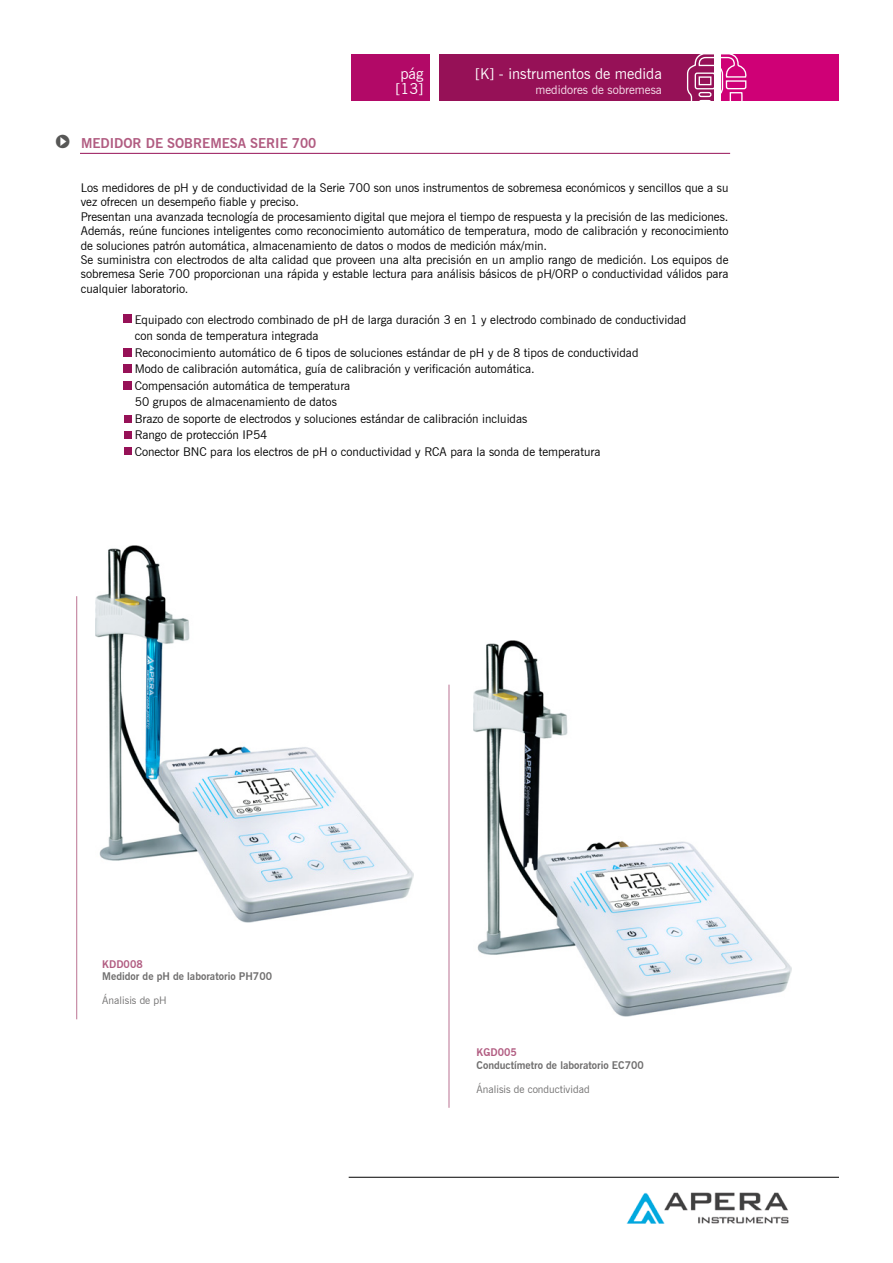
<style>
.page{position:relative;width:893px;height:1263px;background:#fff}
.page>*{position:absolute;margin:0;border:0;box-sizing:border-box;transform-origin:0 0}
.t1{font:15px/15px "News Gothic BT";color:#fff;text-align:center}
.t2{font:700 13.5px "News Gothic BT";color:#b15c81}
.t3{font:12px/16.5px "News Gothic BT";color:#000}
.t4{font:12px "News Gothic BT";color:#f8e3ee}
.t5{font:700 10.5px "News Gothic BT";color:#706f6f}
.t6{font:10.5px "News Gothic BT";color:#706f6f}
.t7{font:700 10.5px "News Gothic BT";color:#b15c81}
.s1{font-family:"Simple Direction Arrows";font-weight:400;font-size:21px;color:#575756}
</style>
<div class="page">
<div style="left:439px;top:54px;width:275px;height:46px;background:#961157"></div>
<div style="left:351px;top:54px;width:79px;height:46px;background:#b20967"></div>
<div style="left:721px;top:54px;width:118px;height:46px;background:#cf0076"></div>
<svg style="left:686px;top:54px;width:61px;height:47px"></svg>
<img style="left:612px;top:1176px;width:194px;height:48px">
<hr style="left:349px;top:1177px;width:490px;height:1px;background:#000">
<img style="left:96px;top:546px;width:318px;height:376px">
<hr style="left:76px;top:596px;width:1px;height:423px;background:#bb7392">
<img style="left:473px;top:640px;width:318px;height:377px">
<hr style="left:449px;top:685px;width:1px;height:423px;background:#bb7392">
<div style="left:124px;top:315px;width:8px;height:8px;background:#961157"></div>
<div style="left:124px;top:348px;width:8px;height:9px;background:#961157"></div>
<div style="left:124px;top:364px;width:8px;height:9px;background:#961157"></div>
<div style="left:124px;top:381px;width:8px;height:9px;background:#961157"></div>
<div style="left:124px;top:415px;width:8px;height:8px;background:#961157"></div>
<div style="left:124px;top:432px;width:8px;height:7px;background:#961157"></div>
<div style="left:124px;top:447px;width:8px;height:8px;background:#961157"></div>
<hr style="left:54px;top:153px;width:676px;height:1px;background:#961157">
<div style="left:54px;top:131px;width:26px;height:54px;background:#fff"></div>
<p class="t2" style="left:54px;top:135px;width:264px"><span class="s1">6</span> MEDIDOR DE SOBREMESA SERIE 700</p>
<p class="t1" style="left:396px;top:66px;width:29px">pág [13]</p>
<p class="t1" style="left:475px;top:66px;width:188px">[K] - instrumentos de medida</p>
<p class="t4" style="left:536px;top:83px;width:128px">medidores de sobremesa</p>
<p class="t3" style="left:81px;top:180px;width:649px;line-height:14.4px">Los medidores de pH y de conductividad de la Serie 700 son unos instrumentos de sobremesa económicos y sencillos que a su vez ofrecen un desempeño fiable y preciso.<br>Presentan una avanzada tecnología de procesamiento digital que mejora el tiempo de respuesta y la precisión de las mediciones.<br>Además, reúne funciones inteligentes como reconocimiento automático de temperatura, modo de calibración y reconocimiento de soluciones patrón automática, almacenamiento de datos o modos de medición máx/min.<br>Se suministra con electrodos de alta calidad que proveen una alta precisión en un amplio rango de medición. Los equipos de sobremesa Serie 700 proporcionan una rápida y estable lectura para análisis básicos de pH/ORP o conductividad válidos para cualquier laboratorio.</p>
<p class="t3" style="left:135px;top:311px;width:553px">Equipado con electrodo combinado de pH de larga duración 3 en 1 y electrodo combinado de conductividad con sonda de temperatura integrada<br>Reconocimiento automático de 6 tipos de soluciones estándar de pH y de 8 tipos de conductividad<br>Modo de calibración automática, guía de calibración y verificación automática.<br>Compensación automática de temperatura<br>50 grupos de almacenamiento de datos<br>Brazo de soporte de electrodos y soluciones estándar de calibración incluidas<br>Rango de protección IP54<br>Conector BNC para los electros de pH o conductividad y RCA para la sonda de temperatura</p>
<p class="t7" style="left:102px;top:958px;width:42px">KDD008</p>
<p class="t5" style="left:102px;top:970px;width:171px">Medidor de pH de laboratorio PH700</p>
<p class="t6" style="left:102px;top:994px;width:66px">Ánalisis de pH</p>
<p class="t7" style="left:477px;top:1046px;width:42px">KGD005</p>
<p class="t5" style="left:477px;top:1059px;width:169px">Conductímetro de laboratorio EC700</p>
<p class="t6" style="left:477px;top:1083px;width:115px">Ánalisis de conductividad</p>
</div>
